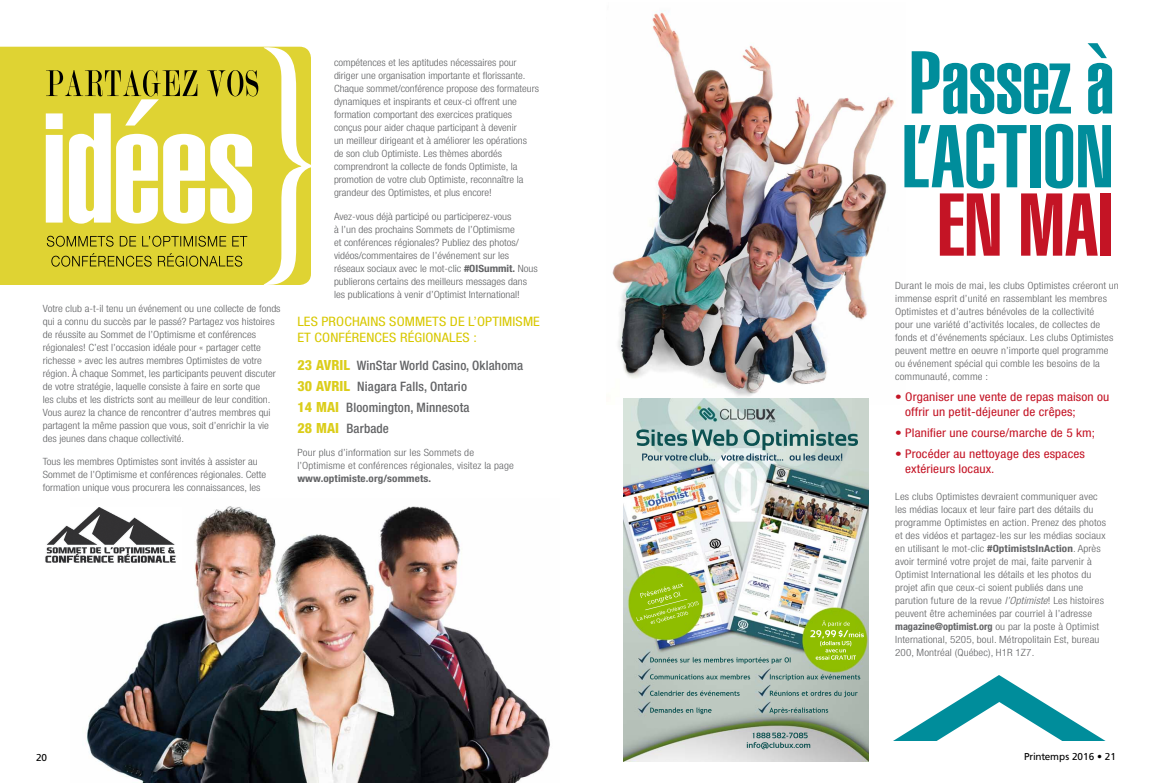
<style>
.page{position:relative;width:1152px;height:783px;background:#fff}
.page>*{position:absolute;margin:0;border:0;box-sizing:border-box;transform-origin:0 0}
.t1{font:900 extra-condensed 87.4px/73.8px "Helvetica";letter-spacing:-.01em;color:#008d9b;scale:1.15 1}
.t2{font:900 extra-condensed 87.4px "Helvetica";color:#c41425;scale:1.15 1}
.t3{font:500 condensed 13px/21px "Helvetica Neue LT Std";letter-spacing:.01em;color:#636466}
.t4{font:condensed 13px/16px "Helvetica Neue LT Std";letter-spacing:.01em;color:#d8c800;scale:1.11 1}
.t5{font:condensed 12px/15px "Helvetica Neue LT Std";letter-spacing:.01em;color:#c41425;scale:1.11 1}
.t6{font:300 condensed 10px/13px "Helvetica Neue LT Std";color:#636466;scale:1.11 1}
.t7{font:300 condensed 10px/13px "Helvetica Neue LT Std";color:#636466;scale:1.1 1}
.t8{font:700 condensed 10px "Helvetica Neue LT Std";letter-spacing:.01em;color:#636466;scale:1.11 1}
.t9{font:10px "Frutiger";color:#000}
.s1{font-weight:700}
.s2{font-weight:800;font-size:14px;color:#dbcd1a}
.s3{font-style:italic}
</style>
<div class="page">
<img style="left:612px;top:10px;width:283px;height:395px">
<img style="left:624px;top:399px;width:245px;height:362px">
<img style="left:747px;top:742px;width:63px;height:7px">
<img style="left:756px;top:733px;width:51px;height:5px">
<img style="left:769px;top:707px;width:59px;height:6px">
<img style="left:770px;top:691px;width:88px;height:5px">
<img style="left:770px;top:674px;width:90px;height:5px">
<img style="left:650px;top:691px;width:90px;height:5px">
<img style="left:650px;top:707px;width:62px;height:7px">
<img style="left:650px;top:674px;width:100px;height:5px">
<img style="left:650px;top:657px;width:141px;height:7px">
<svg style="left:636px;top:617px;width:7px;height:4px"></svg>
<img style="left:644px;top:611px;width:23px;height:8px">
<img style="left:667px;top:610px;width:10px;height:3px">
<svg style="left:651px;top:620px;width:4px;height:4px"></svg>
<img style="left:656px;top:615px;width:20px;height:8px">
<svg style="left:677px;top:601px;width:22px;height:16px"></svg>
<img style="left:645px;top:599px;width:42px;height:11px">
<img style="left:647px;top:583px;width:37px;height:15px">
<img style="left:820px;top:641px;width:31px;height:11px">
<img style="left:810px;top:630px;width:54px;height:8px">
<img style="left:822px;top:620px;width:28px;height:7px">
<img style="left:642px;top:454px;width:134px;height:7px">
<svg style="left:790px;top:455px;width:11px;height:6px"></svg>
<img style="left:803px;top:454px;width:39px;height:7px">
<img style="left:636px;top:429px;width:222px;height:17px">
<div style="left:0;top:47px;width:264px;height:238px;background:#dfd333"></div>
<svg style="left:264px;top:46px;width:47px;height:239px"></svg>
<svg style="left:46px;top:70px;width:212px;height:154px"></svg>
<svg style="left:51px;top:253px;width:191px;height:14px;background:#b5ab29"></svg>
<svg style="left:47px;top:236px;width:200px;height:11px;background:#aca327"></svg>
<img style="left:86px;top:506px;width:464px;height:277px">
<img style="left:45px;top:508px;width:136px;height:62px">
<svg style="left:893px;top:675px;width:213px;height:66px"></svg>
<p class="t6" style="left:43px;top:302px;width:216px">Votre club a-t-il tenu un événement ou une collecte de fonds qui a connu du succès par le passé? Partagez vos histoires de réussite au Sommet de l’Optimisme et conférences régionales! C’est l’occasion idéale pour « partager cette richesse » avec les autres membres Optimistes de votre région. À chaque Sommet, les participants peuvent discuter de votre stratégie, laquelle consiste à faire en sorte que<br>les clubs et les districts sont au meilleur de leur condition.<br>Vous aurez la chance de rencontrer d’autres membres qui partagent la même passion que vous, soit d’enrichir la vie des jeunes dans chaque collectivité.</p>
<p class="t6" style="left:43px;top:455px;width:203px">Tous les membres Optimistes sont invités à assister au<br>Sommet de l’Optimisme et conférences régionales. Cette formation unique vous procurera les connaissances, les</p>
<p class="t7" style="left:334px;top:56px;width:188px">compétences et les aptitudes nécessaires pour diriger une organisation importante et florissante.<br>Chaque sommet/conférence propose des formateurs dynamiques et inspirants et ceux-ci offrent une formation comportant des exercices pratiques conçus pour aider chaque participant à devenir<br>un meilleur dirigeant et à améliorer les opérations<br>de son club Optimiste. Les thèmes abordés comprendront la collecte de fonds Optimiste, la promotion de votre club Optimiste, reconnaître la grandeur des Optimistes, et plus encore!</p>
<p class="t6" style="left:334px;top:210px;width:185px">Avez-vous déjà participé ou participerez-vous<br>à l’un des prochains Sommets de l’Optimisme<br>et conférences régionales? Publiez des photos/ vidéos/commentaires de l’événement sur les réseaux sociaux avec le mot-clic <span class="s1">#OISummit.</span> Nous publierons certains des meilleurs messages dans les publications à venir d’Optimist International!</p>
<h2 class="t4" style="left:297px;top:313px;width:220px">Les prochains Sommets de l’Optimisme et conférences régionales :</h2>
<h2 class="t3" style="left:297px;top:355px;width:227px"><span class="s2">23 AVRIL</span> WinStar World Casino, Oklahoma<br><span class="s2">30 AVRIL</span> Niagara Falls, Ontario<br><span class="s2">14 MAI</span> Bloomington, Minnesota<br><span class="s2">28 MAI</span> Barbade</h2>
<p class="t6" style="left:297px;top:446px;width:196px">Pour plus d’information sur les Sommets de l’Optimisme et conférences régionales, visitez la page</p>
<p class="t8" style="left:297px;top:472px;width:122px">www.optimiste.org/sommets.</p>
<h1 class="t1" style="left:901px;top:45px;width:187px">PASSEZ À<br>L’ACTION</h1>
<h1 class="t2" style="left:937px;top:175px;width:156px">EN MAI</h1>
<p class="t6" style="left:895px;top:279px;width:203px">Durant le mois de mai, les clubs Optimistes créeront un immense esprit d’unité en rassemblant les membres Optimistes et d’autres bénévoles de la collectivité<br>pour une variété d’activités locales, de collectes de fonds et d’événements spéciaux. Les clubs Optimistes peuvent mettre en oeuvre n’importe quel programme ou événement spécial qui comble les besoins de la communauté, comme :</p>
<p class="t5" style="left:905px;top:389px;width:185px;text-indent:-10px">• Organiser une vente de repas maison ou offrir un petit-déjeuner de crêpes;</p>
<p class="t5" style="left:895px;top:425px;width:182px">• Planifier une course/marche de 5 km;</p>
<p class="t5" style="left:905px;top:446px;width:163px;text-indent:-10px">• Procéder au nettoyage des espaces extérieurs locaux.</p>
<p class="t6" style="left:895px;top:490px;width:191px">Les clubs Optimistes devraient communiquer avec les médias locaux et leur faire part des détails du programme Optimistes en action. Prenez des photos et des vidéos et partagez-les sur les médias sociaux en utilisant le mot-clic <span class="s1">#OptimistsInAction</span>. Après avoir terminé votre projet de mai, faite parvenir à Optimist International les détails et les photos du projet afin que ceux-ci soient publiés dans une parution future de la revue <span class="s3">l’Optimiste</span>! Les histoires peuvent être acheminées par courriel à l’adresse <span class="s1">magazine@optimist.org</span> ou par la poste à Optimist International, 5205, boul. Métropolitain Est, bureau 200, Montréal (Québec), H1R 1Z7.</p>
<p class="t9" style="left:1024px;top:751px;width:93px">Printemps 2016 • 21</p>
</div>
